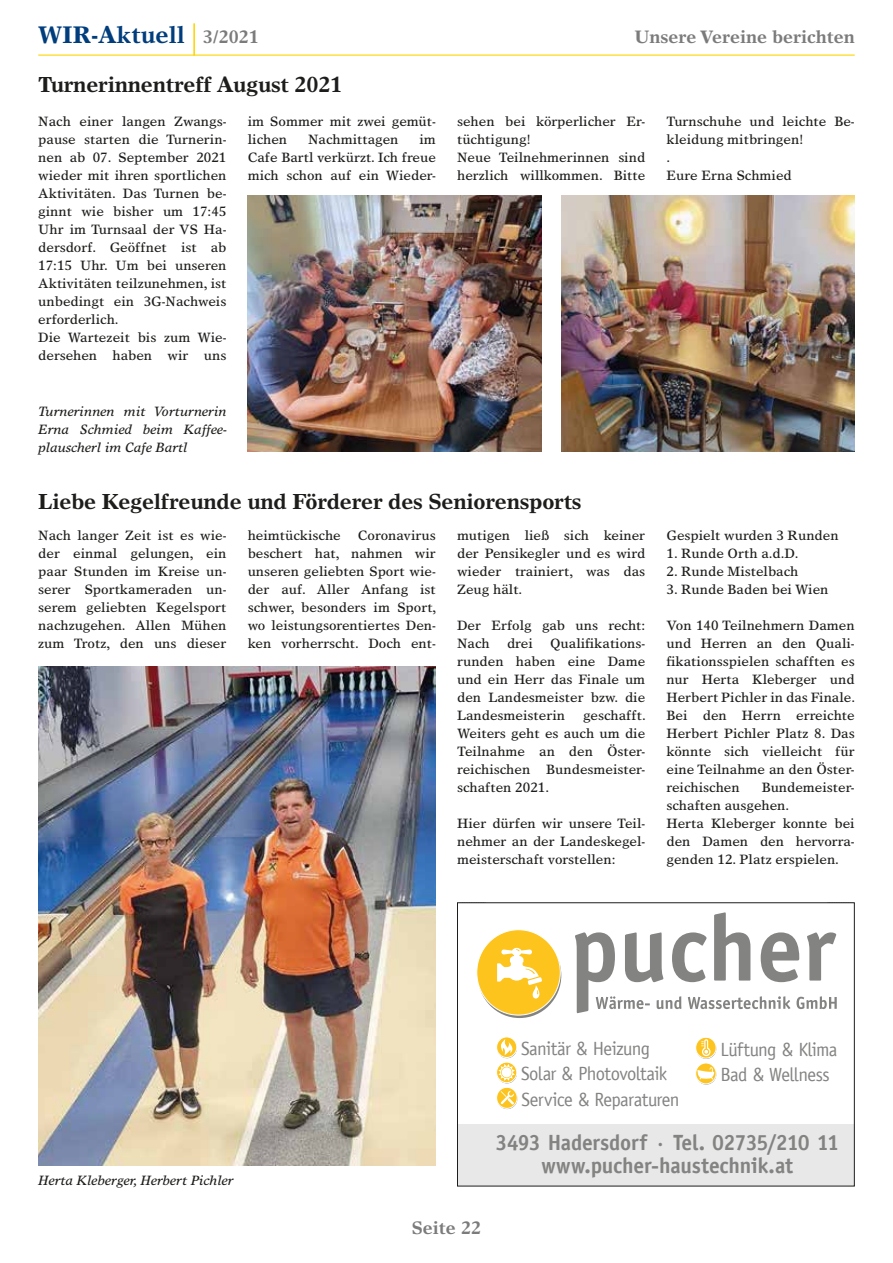
<style>
.page{position:relative;width:893px;height:1263px;background:#fff}
.page>*{position:absolute;margin:0;border:0;box-sizing:border-box;transform-origin:0 0}
.t1{font:700 24px "Times Europa LT Std";color:#003d7c}
.t2{font:700 22.05px/23px "Officina Sans LT";letter-spacing:-.01em;color:#838382;text-align:center}
.t3{font:700 21.75px "Times Europa LT Std";letter-spacing:-.01em;color:#1d1d1b}
.t4{font:19.05px/25.5px "Officina Sans LT";letter-spacing:-.035em;color:#838382}
.t5{font:700 18px "Times Europa LT Std";color:#7c7b7b}
.t6{font:13.5px/18px "Times Europa LT Std";color:#1d1d1b;text-align:justify}
.t7{font:italic 13.5px/18px "Times Europa LT Std";color:#1d1d1b;text-align:justify}
.s1{font-size:18px;color:#7c7b7b}
</style>
<div class="page">
<hr style="left:193px;top:23px;width:1px;height:33px;background:#ffd500">
<hr style="left:38px;top:55px;width:817px;height:1px;background:#ffd500">
<hr style="left:194px;top:23px;width:1px;height:33px;background:#ffd500">
<img style="left:38px;top:666px;width:398px;height:499px">
<img style="left:248px;top:196px;width:293px;height:255px">
<img style="left:561px;top:196px;width:294px;height:255px">
<div style="left:457px;top:1124px;width:397px;height:62px;background:#e8e8e8"></div>
<svg style="left:575px;top:912px;width:262px;height:101px"></svg>
<svg style="left:478px;top:933px;width:83px;height:85px"></svg>
<div style="left:476px;top:929px;width:85px;height:86px;background:#fdc41e;border:1px solid #fff;border-radius:50%"></div>
<svg style="left:497px;top:948px;width:45px;height:51px"></svg>
<svg style="left:497px;top:1038px;width:20px;height:20px"></svg>
<svg style="left:496px;top:1037px;width:21px;height:20px"></svg>
<svg style="left:501px;top:1039px;width:12px;height:16px"></svg>
<svg style="left:496px;top:1062px;width:21px;height:21px"></svg>
<svg style="left:498px;top:1064px;width:17px;height:17px"></svg>
<div style="left:502px;top:1067px;width:10px;height:10px;background:#fff;border-radius:50%"></div>
<svg style="left:497px;top:1088px;width:20px;height:21px"></svg>
<svg style="left:496px;top:1087px;width:21px;height:21px"></svg>
<svg style="left:500px;top:1091px;width:14px;height:14px"></svg>
<svg style="left:696px;top:1038px;width:20px;height:21px"></svg>
<div style="left:696px;top:1037px;width:20px;height:21px;background:#fdc41f;border:1px solid #fff;border-radius:50%"></div>
<svg style="left:701px;top:1039px;width:9px;height:17px"></svg>
<div style="left:696px;top:1064px;width:20px;height:20px;background:#f9f7f0;border-radius:50%"></div>
<svg style="left:696px;top:1063px;width:20px;height:21px"></svg>
<svg style="left:697px;top:1067px;width:18px;height:12px"></svg>
<div style="left:457px;top:902px;width:398px;height:284px;border:1px solid #1d1d1b"></div>
<h1 class="t1" style="left:38px;top:20px;width:222px">WIR-Aktuell <span class="s1">3/2021</span></h1>
<h3 class="t5" style="left:635px;top:26px;width:222px">Unsere Vereine berichten</h3>
<h3 class="t3" style="left:38px;top:72px;width:306px">Turnerinnentreff August 2021</h3>
<p class="t6" style="left:38px;top:112px;width:190px;text-align:left">Nach einer langen Zwangs&shy;pause starten die Turnerin&shy;nen ab 07. September 2021 wieder mit ihren sportlichen<br>Aktivitäten. Das Turnen be&shy;ginnt wie bisher um 17:45<br>Uhr im Turnsaal der VS Ha&shy;dersdorf. Geöffnet ist ab<br>17:15 Uhr. Um bei unseren<br>Aktivitäten teilzunehmen, ist unbedingt ein 3G-Nachweis erforderlich.<br>Die Wartezeit bis zum Wie-- dersehen haben wir uns</p>
<p class="t6" style="left:248px;top:112px;width:190px">im Sommer mit zwei gemüt&shy;lichen</p>
<p class="t6" style="left:248px;top:130px;width:190px;text-indent:172px">im Cafe Bartl verkürzt. Ich freue mich schon auf ein Wieder-</p>
<p class="t6" style="left:308px;top:130px;width:92px">Nachmittagen</p>
<p class="t7" style="left:38px;top:402px;width:190px">Turnerinnen mit Vorturnerin Erna Schmied beim Kaffee&shy;plauscherl im Cafe Bartl</p>
<p class="t6" style="left:457px;top:112px;width:190px;text-align:left">sehen bei körperlicher Er&shy;tüchtigung!<br>Neue Teilnehmerinnen sind herzlich willkommen. Bitte</p>
<p class="t6" style="left:667px;top:112px;width:190px;text-align:left">Turnschuhe und leichte Be&shy;kleidung mitbringen!<br>.<br>Eure Erna Schmied</p>
<h3 class="t3" style="left:38px;top:488px;width:545px">Liebe Kegelfreunde und Förderer des Seniorensports</h3>
<p class="t6" style="left:248px;top:526px;width:190px;text-align:left;text-indent:110px">Coronavirus beschert hat, nahmen wir unseren geliebten Sport wie-- der auf. Aller Anfang ist schwer, besonders im Sport, wo leistungsorentiertes Den&shy;ken vorherrscht. Doch ent-</p>
<p class="t6" style="left:457px;top:526px;width:190px">mutigen ließ sich keiner der Pensikegler und es wird wieder trainiert, was das Zeug hält.</p>
<p class="t6" style="left:38px;top:526px;width:190px">Nach langer Zeit ist es wie&shy;der einmal gelungen, ein paar Stunden im Kreise un&shy;serer Sportkameraden un&shy;serem geliebten Kegelsport nachzugehen. Allen Mühen zum Trotz, den uns dieser</p>
<p class="t6" style="left:248px;top:526px;width:95px">heimtückische</p>
<p class="t6" style="left:457px;top:616px;width:190px">Der Erfolg gab uns recht:<br>Nach</p>
<p class="t6" style="left:457px;top:634px;width:190px;text-indent:93px">Qualifikations&shy;runden haben eine Dame und ein Herr das Finale um den Landesmeister bzw. die Landesmeisterin</p>
<p class="t6" style="left:507px;top:634px;width:27px">drei</p>
<p class="t6" style="left:457px;top:706px;width:190px;text-indent:126px">geschafft.<br>Weiters geht es auch um die Teilnahme an den Öster&shy;reichischen Bundesmeister&shy;schaften 2021.</p>
<p class="t6" style="left:457px;top:814px;width:190px">Hier dürfen wir unsere Teil&shy;nehmer an der Landeskegel&shy;meisterschaft vorstellen:</p>
<p class="t6" style="left:667px;top:526px;width:174px">Gespielt wurden 3 Runden</p>
<p class="t6" style="left:667px;top:544px;width:133px">1. Runde Orth a.d.D.</p>
<p class="t6" style="left:667px;top:562px;width:133px">2. Runde Mistelbach</p>
<p class="t6" style="left:667px;top:580px;width:163px">3. Runde Baden bei Wien</p>
<p class="t6" style="left:667px;top:616px;width:190px">Von 140 Teilnehmern Damen und Herren an den Quali&shy;fikationsspielen schafften es nur Herta Kleberger und Herbert Pichler in das Finale.<br>Bei den Herrn erreichte Herbert Pichler Platz 8. Das könnte sich vielleicht für eine Teilnahme an den Öster&shy;reichischen</p>
<p class="t6" style="left:667px;top:778px;width:190px;text-align:left;text-indent:95px">Bundemeister&shy;schaften ausgehen.<br>Herta Kleberger konnte bei den Damen den hervorra&shy;genden 12. Platz erspielen.</p>
<p class="t7" style="left:38px;top:1171px;width:197px">Herta Kleberger, Herbert Pichler</p>
<h3 class="t4" style="left:521px;top:1036px;width:160px">Sanitär &amp; Heizung<br>Solar &amp; Photovoltaik<br>Service &amp; Reparaturen</h3>
<h3 class="t4" style="left:720px;top:1036px;width:119px">Lüftung &amp; Klima<br>Bad &amp; Wellness</h3>
<h2 class="t2" style="left:496px;top:1131px;width:345px">3493 Hadersdorf · Tel. 02735/210 11 www.pucher-haustechnik.at</h2>
<h3 class="t5" style="left:412px;top:1216px;width:71px">Seite 22</h3>
</div>
